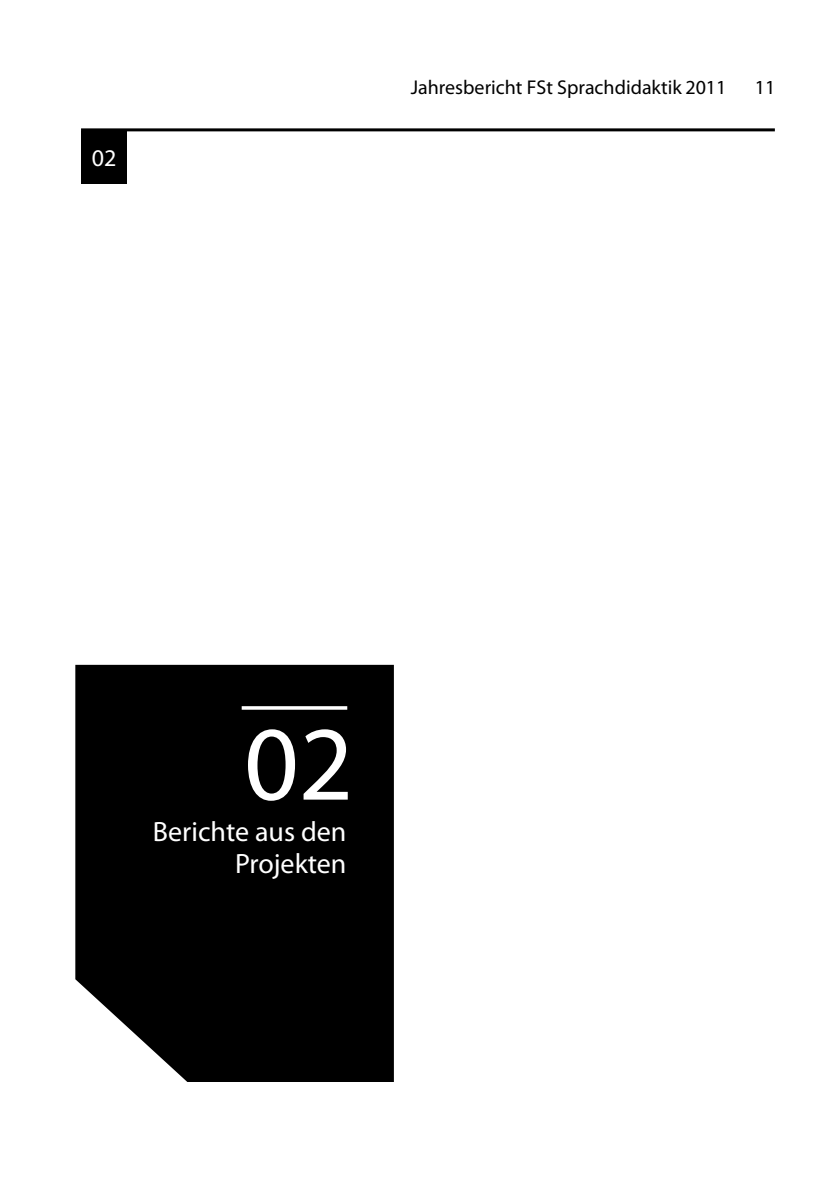
<style>
.page{position:relative;width:840px;height:1191px;background:#fff}
.page>*{position:absolute;margin:0;border:0;box-sizing:border-box;transform-origin:0 0}
.t1{font:106.4px "Myriad Pro";color:#fff}
.t2{font:28px/32px "Myriad Pro";color:#fff;text-align:right}
.t3{font:24px "Myriad Pro";color:#fff}
.t4{font:20px "Myriad Pro";color:#000}
</style>
<div class="page">
<div style="left:75px;top:665px;width:318px;height:417px;background:#000"></div>
<hr style="left:241px;top:706px;width:106px;height:3px;background:#fff">
<div style="left:81px;top:131px;width:46px;height:52px;background:#000"></div>
<hr style="left:81px;top:128px;width:693px;height:3px;background:#000">
<p class="t3" style="left:92px;top:143px;width:26px">02</p>
<p class="t4" style="left:410px;top:75px;width:317px">Jahresbericht FSt Sprachdidaktik 2011</p>
<p class="t4" style="left:754px;top:75px;width:22px">11</p>
<h1 class="t1" style="left:244px;top:698px;width:111px">02</h1>
<h2 class="t2" style="left:153px;top:815px;width:195px">Berichte aus den<br>Projekten</h2>
</div>
